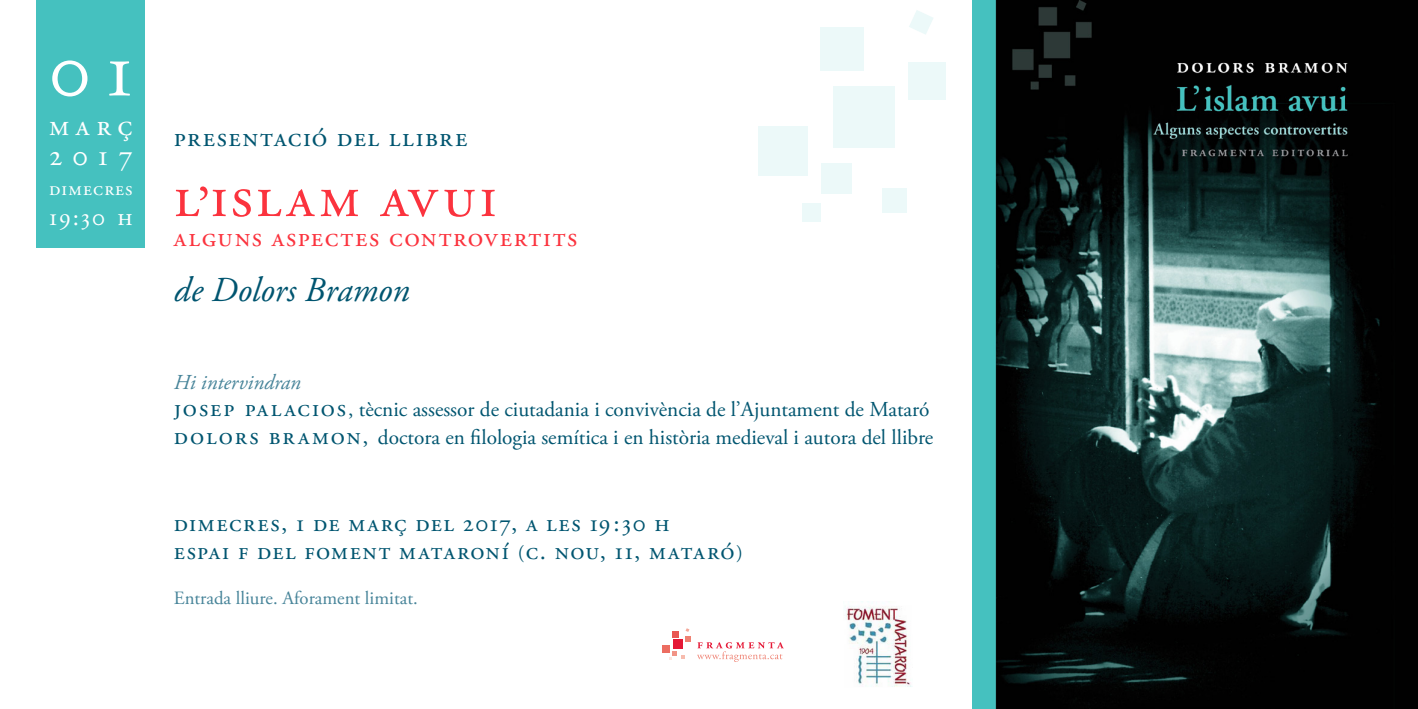
<style>
.page{position:relative;width:1418px;height:709px;background:#fff}
.page>*{position:absolute;margin:0;border:0;box-sizing:border-box;transform-origin:0 0}
.t1{font:80px "Adobe Garamond Regular SC";color:#fff}
.t2{font:60px "Adobe Garamond Pro";letter-spacing:.07em;color:#fb333e}
.t3{font:italic 35px "Adobe Garamond Pro";letter-spacing:.005em;color:#005570}
.t4{font:30px "Adobe Garamond Regular SC";letter-spacing:.285em;color:#fff}
.t5{font:27.5px "Adobe Garamond Regular SC";letter-spacing:.06em;color:#fb333e}
.t6{font:27.5px "Adobe Garamond Regular SC";letter-spacing:.055em;color:#005570}
.t7{font:25px "Adobe Garamond Regular SC";letter-spacing:.06em;color:#005570}
.t8{font:25px "Adobe Garamond Regular SC";color:#fff}
.t9{font:21.25px "Adobe Garamond Pro";color:#005570}
.t10{font:italic 21.25px "Adobe Garamond Pro";color:#478499}
.t11{font:20px "Adobe Garamond Regular SC";letter-spacing:.055em;color:#fff}
.t12{font:18.75px "Adobe Garamond Pro";color:#478499}
.s1{font-family:"Adobe Garamond Regular SC";font-size:25px}
.s2{font-family:"Adobe Garamond Regular SC";font-size:23.75px}
.s3{font-size:20px}
</style>
<div class="page">
<div style="left:833px;top:86px;width:62px;height:62px;background:#ecf9f9"></div>
<div style="left:820px;top:27px;width:44px;height:43px;background:#ecf9f9"></div>
<div style="left:908px;top:62px;width:38px;height:37px;background:#ecf9f9"></div>
<div style="left:758px;top:126px;width:50px;height:50px;background:#ecf9f9"></div>
<div style="left:820px;top:163px;width:31px;height:31px;background:#ecf9f9"></div>
<div style="left:882px;top:188px;width:25px;height:25px;background:#ecf9f9"></div>
<div style="left:802px;top:203px;width:18px;height:19px;background:#ecf9f9"></div>
<svg style="left:909px;top:10px;width:24px;height:24px"></svg>
<div style="left:37px;top:0;width:108px;height:247px;background:#45c1bf"></div>
<img style="left:972px;top:0;width:445px;height:709px">
<img style="left:846px;top:601px;width:66px;height:86px">
<svg style="left:697px;top:642px;width:86px;height:20px"></svg>
<div style="left:673px;top:639px;width:10px;height:9px;background:#e51836"></div>
<div style="left:671px;top:630px;width:7px;height:7px;background:#e95652"></div>
<div style="left:662px;top:645px;width:7px;height:8px;background:#ec6d61"></div>
<svg style="left:669px;top:651px;width:16px;height:8px"></svg>
<svg style="left:685px;top:628px;width:6px;height:13px"></svg>
<p class="t1" style="left:49px;top:27px;width:85px">01</p>
<p class="t4" style="left:49px;top:110px;width:85px">març</p>
<p class="t4" style="left:49px;top:140px;width:85px">2017</p>
<p class="t11" style="left:49px;top:178px;width:85px">dimecres</p>
<p class="t8" style="left:49px;top:204px;width:85px">19:30 h</p>
<p class="t6" style="left:174px;top:122px;width:295px">presentació del llibre</p>
<p class="t2" style="left:174px;top:161px;width:324px">l’islam avui</p>
<p class="t5" style="left:174px;top:222px;width:405px">alguns aspectes controvertits</p>
<p class="t3" style="left:174px;top:269px;width:237px">de Dolors Bramon</p>
<p class="t10" style="left:174px;top:369px;width:129px">Hi intervindran</p>
<p class="t9" style="left:174px;top:396px;width:757px"><span class="s1">josep palacios</span>, tècnic assessor de ciutadania i convivència de l’Ajuntament de Mataró</p>
<p class="t9" style="left:174px;top:424px;width:761px"><span class="s1">dolors bramon</span><span class="s2">,</span> doctora en filologia semítica i en història medieval i autora del llibre</p>
<p class="t7" style="left:174px;top:510px;width:497px">dimecres, 1 de març del 2017, a les 19:30 h</p>
<p class="t7" style="left:174px;top:537px;width:570px">espai f del foment mataroní <span class="s3">(</span>c. nou, 11, mataró<span class="s3">)</span></p>
<p class="t12" style="left:174px;top:586px;width:245px">Entrada lliure. Aforament limitat.</p>
</div>
